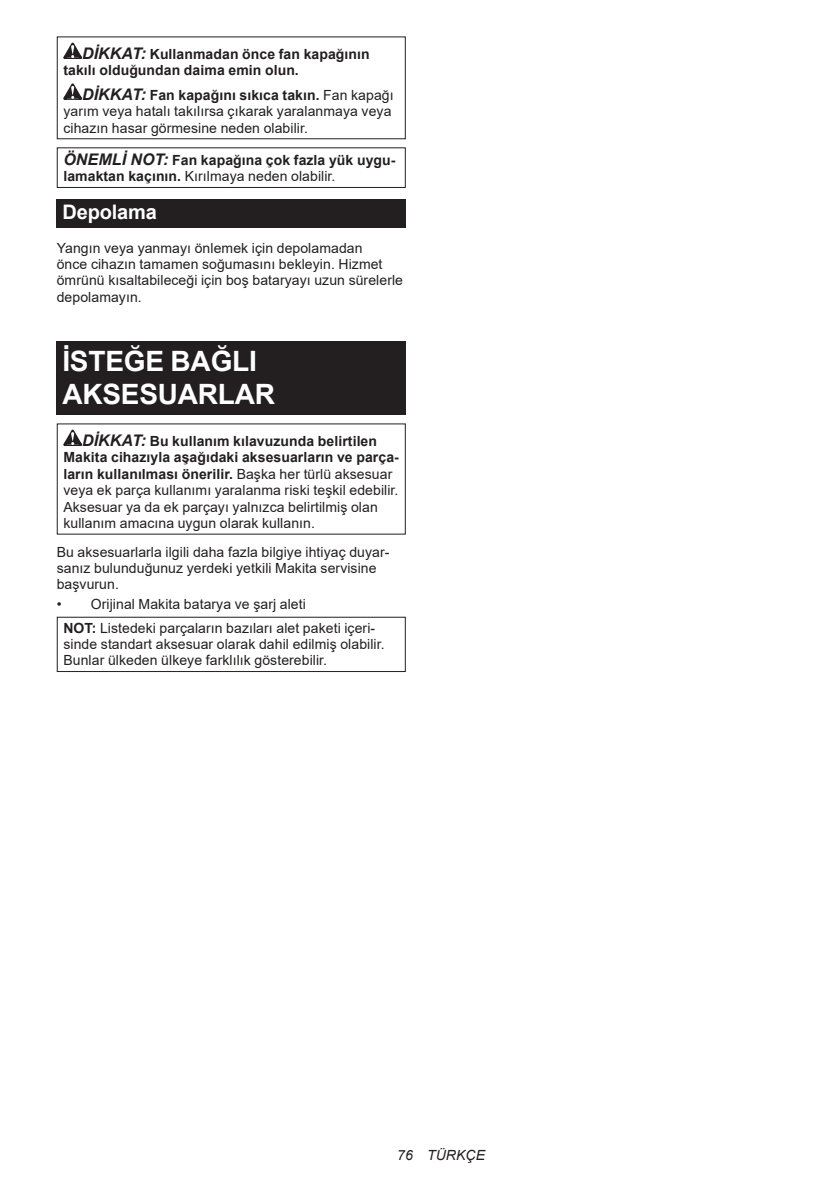
<style>
.page{position:relative;width:840px;height:1191px;background:#fff}
.page>*{position:absolute;margin:0;border:0;box-sizing:border-box;transform-origin:0 0}
.t1{font:700 28px/32.8px "Arial";letter-spacing:-.01em;color:#fff}
.t2{font:700 20px "Arial";letter-spacing:-.01em;color:#fff}
.t3{font:14px/16.4px "Arial";letter-spacing:.005em;color:#231f20}
.t4{font:700 14px/16.4px "Arial";letter-spacing:.005em;color:#231f20}
.t5{font:italic 14px "Arial";letter-spacing:.005em;color:#231f20}
.s1{font-style:italic;font-size:16px}
.s2{font-weight:700;font-style:italic;font-size:16px}
.s3{font-weight:700}
.s4{font-weight:400}
</style>
<div class="page">
<svg style="left:63px;top:43px;width:19px;height:16px"></svg>
<svg style="left:63px;top:83px;width:19px;height:17px"></svg>
<div style="left:57px;top:147px;width:348px;height:41px;border:1px solid #231f20"></div>
<div style="left:57px;top:199px;width:348px;height:29px;background:#231f20"></div>
<div style="left:57px;top:341px;width:348px;height:74px;background:#231f20"></div>
<svg style="left:63px;top:429px;width:19px;height:17px"></svg>
<div style="left:57px;top:617px;width:348px;height:55px;border:1px solid #231f20"></div>
<p class="t4" style="left:63px;top:46px;width:307px;text-indent:19px"><span class="s1">DİKKAT:</span> Kullanmadan önce fan kapağının takılı olduğundan daima emin olun.</p>
<p class="t3" style="left:63px;top:87px;width:331px;text-indent:19px"><span class="s2">DİKKAT:</span> <span class="s3">Fan kapağını sıkıca takın.</span> Fan kapağı yarım veya hatalı takılırsa çıkarak yaralanmaya veya cihazın hasar görmesine neden olabilir.</p>
<p class="t4" style="left:63px;top:152px;width:333px"><span class="s1">ÖNEMLİ NOT:</span> Fan kapağına çok fazla yük uygu&shy;lamaktan kaçının. <span class="s4">Kırılmaya neden olabilir.</span></p>
<h2 class="t2" style="left:62px;top:198px;width:96px">Depolama</h2>
<p class="t3" style="left:57px;top:239px;width:347px">Yangın veya yanmayı önlemek için depolamadan<br>önce cihazın tamamen soğumasını bekleyin. Hizmet ömrünü kısaltabileceği için boş bataryayı uzun sürelerle depolamayın.</p>
<h1 class="t1" style="left:62px;top:345px;width:214px">İSTEĞE BAĞLI<br>AKSESUARLAR</h1>
<p class="t3" style="left:63px;top:433px;width:337px;text-indent:19px"><span class="s2">DİKKAT:</span> <span class="s3">Bu kullanım kılavuzunda belirtilen Makita cihazıyla aşağıdaki aksesuarların ve parça&shy;ların kullanılması önerilir.</span> Başka her türlü aksesuar veya ek parça kullanımı yaralanma riski teşkil edebilir.<br>Aksesuar ya da ek parçayı yalnızca belirtilmiş olan kullanım amacına uygun olarak kullanın.</p>
<p class="t3" style="left:57px;top:543px;width:334px">Bu aksesuarlarla ilgili daha fazla bilgiye ihtiyaç duyar&shy;sanız bulunduğunuz yerdeki yetkili Makita servisine başvurun.</p>
<p class="t3" style="left:63px;top:592px;width:313px;line-height:23.8px;text-indent:-7px">• Orijinal Makita batarya ve şarj aleti<br><span class="s3">NOT:</span> Listedeki parçaların bazıları alet paketi içeri-</p>
<p class="t3" style="left:63px;top:636px;width:322px">sinde standart aksesuar olarak dahil edilmiş olabilir.<br>Bunlar ülkeden ülkeye farklılık gösterebilir.</p>
<p class="t5" style="left:397px;top:1146px;width:89px">76 TÜRKÇE</p>
</div>
